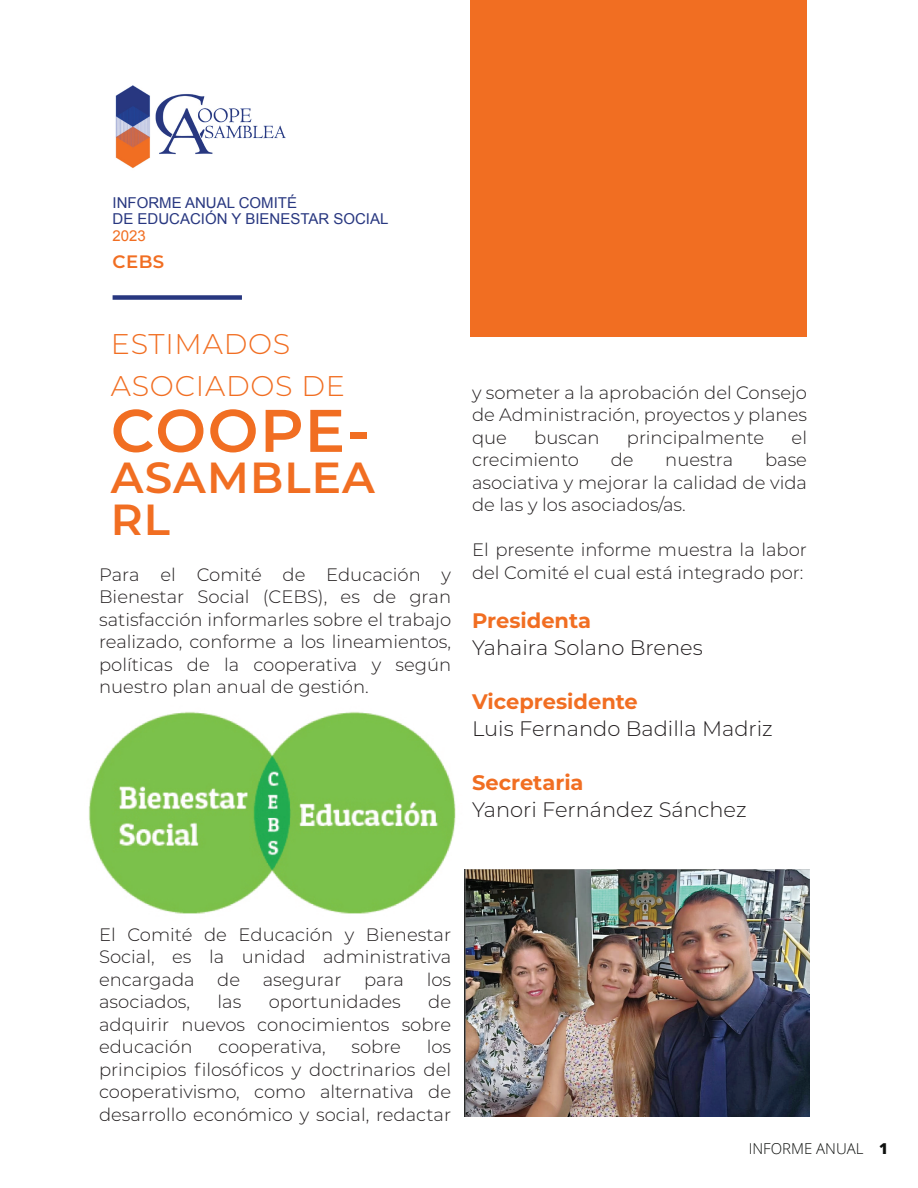
<style>
.page{position:relative;width:918px;height:1188px;background:#fff}
.page>*{position:absolute;margin:0;border:0;box-sizing:border-box;transform-origin:0 0}
.t1{font:600 60px "Montserrat";letter-spacing:.02em;color:#f16e22}
.t2{font:600 43.5px/41.2px "Montserrat";letter-spacing:.025em;color:#f16e22}
.t3{font:300 28.5px/41.2px "Montserrat";letter-spacing:.025em;color:#f16e22}
.t4{font:300 21px "Montserrat";color:#231f20}
.t5{font:700 21px "Montserrat";color:#f16e22}
.t6{font:300 18px/22.5px "Montserrat";color:#231f20;text-align:justify}
.t7{font:600 18px "Montserrat";color:#f16e22}
.t8{font:15px/16.5px "Arial";color:#283780}
.t9{font:300 15px "Open Sans";color:#0e100e}
.t10{font:15px "Arial";color:#f16e22}
.s1{font-weight:800}
</style>
<div class="page">
<img style="left:89px;top:711px;width:376px;height:245px">
<div style="left:470px;top:0;width:337px;height:336px;background:#f16e22"></div>
<div style="left:113px;top:295px;width:129px;height:5px;background:#283780"></div>
<img style="left:465px;top:869px;width:344px;height:247px">
<img style="left:115px;top:85px;width:171px;height:83px">
<p class="t8" style="left:113px;top:194px;width:277px">INFORME ANUAL COMITÉ<br>DE EDUCACIÓN Y BIENESTAR SOCIAL</p>
<p class="t10" style="left:113px;top:225px;width:35px">2023</p>
<p class="t7" style="left:113px;top:249px;width:53px">CEBS</p>
<h3 class="t3" style="left:111px;top:323px;width:236px">ESTIMADOS<br>ASOCIADOS DE</h3>
<h1 class="t1" style="left:111px;top:388px;width:260px">COOPE-</h1>
<h2 class="t2" style="left:111px;top:455px;width:266px">ASAMBLEA<br>RL</h2>
<p class="t6" style="left:99px;top:563px;width:354px">Para el Comité de Educación y Bienestar Social (CEBS), es de gran satisfacción informarles sobre el trabajo realizado, conforme a los lineamientos, políticas de la cooperativa y según nuestro plan anual de gestión.</p>
<p class="t6" style="left:472px;top:381px;width:336px">y someter a la aprobación del Consejo de Administración, proyectos y planes que</p>
<p class="t6" style="left:534px;top:426px;width:67px">buscan</p>
<p class="t6" style="left:627px;top:426px;width:139px">principalmente</p>
<p class="t6" style="left:792px;top:426px;width:17px">el</p>
<p class="t6" style="left:472px;top:448px;width:108px">crecimiento</p>
<p class="t6" style="left:611px;top:448px;width:24px">de</p>
<p class="t6" style="left:665px;top:448px;width:70px">nuestra</p>
<p class="t6" style="left:472px;top:448px;width:336px;text-indent:293px">base asociativa y mejorar la calidad de vida de las y los asociados/as.</p>
<p class="t6" style="left:472px;top:538px;width:336px">El presente informe muestra la labor del Comité el cual está integrado por:</p>
<p class="t5" style="left:472px;top:606px;width:121px">Presidenta</p>
<p class="t4" style="left:472px;top:634px;width:232px">Yahaira Solano Brenes</p>
<p class="t5" style="left:472px;top:687px;width:167px">Vicepresidente</p>
<p class="t4" style="left:472px;top:715px;width:302px">Luis Fernando Badilla Madriz</p>
<p class="t5" style="left:472px;top:768px;width:113px">Secretaria</p>
<p class="t4" style="left:472px;top:796px;width:276px">Yanori Fernández Sánchez</p>
<p class="t6" style="left:99px;top:923px;width:354px">El Comité de Educación y Bienestar Social, es la unidad administrativa encargada</p>
<p class="t6" style="left:217px;top:968px;width:24px">de</p>
<p class="t6" style="left:263px;top:968px;width:80px">asegurar</p>
<p class="t6" style="left:364px;top:968px;width:42px">para</p>
<p class="t6" style="left:427px;top:968px;width:26px">los</p>
<p class="t6" style="left:99px;top:990px;width:354px;text-indent:329px">de adquirir nuevos conocimientos sobre educación</p>
<p class="t6" style="left:99px;top:990px;width:92px">asociados,</p>
<p class="t6" style="left:218px;top:990px;width:25px">las</p>
<p class="t6" style="left:269px;top:990px;width:134px">oportunidades</p>
<p class="t6" style="left:99px;top:1035px;width:354px;text-indent:328px">los principios filosóficos y doctrinarios del cooperativismo, como alternativa de desarrollo económico y social, redactar</p>
<p class="t6" style="left:218px;top:1035px;width:109px">cooperativa,</p>
<p class="t6" style="left:352px;top:1035px;width:51px">sobre</p>
<p class="t9" style="left:749px;top:1138px;width:141px">INFORME ANUAL <span class="s1">1</span></p>
</div>
